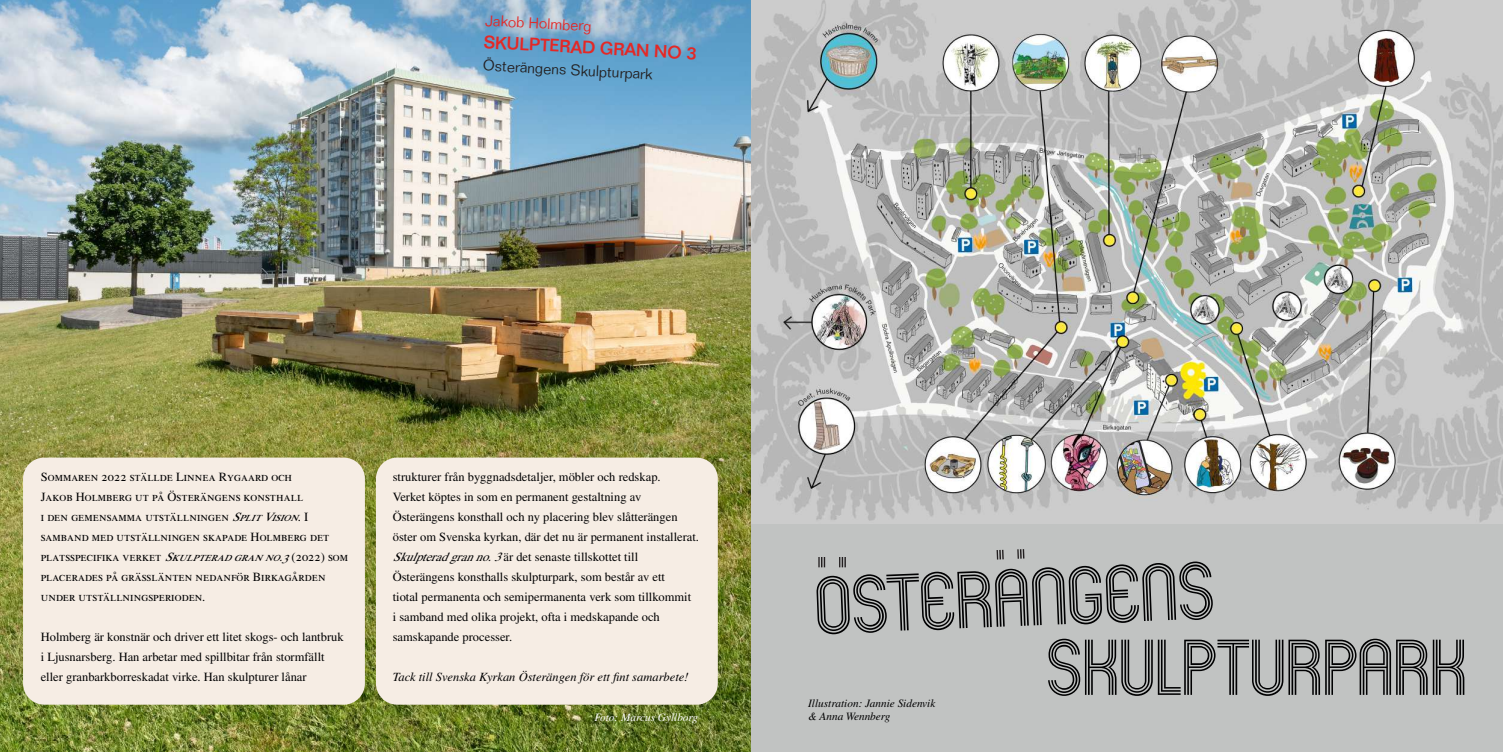
<style>
.page{position:relative;width:1503px;height:752px;background:#fff}
.page>*{position:absolute;margin:0;border:0;box-sizing:border-box;transform-origin:0 0}
.t1{font:70.75px "Mexcellent";color:#000001}
.t2{font:69.12px "Mexcellent";color:#000001}
.t3{font:60.38px "Mexcellent";color:#231f20}
.t4{font:500 17.5px "Folio Std";color:#e42826}
.t5{font:300 15px "Folio Std";color:#231f20}
.t6{font:300 15px "Folio Std";color:#e42826}
.t7{font:12.5px/20px "Times LT Std";color:#000001}
.t8{font:italic 12.5px "Times LT Std";color:#000001}
.t9{font:italic 11.25px/13.5px "Times LT Std";color:#000001}
.t10{font:italic 11.25px "Times LT Std";color:#fff}
.s1{font-style:italic}
</style>
<div class="page">
<img style="left:0;top:0;width:751px;height:751px">
<div style="left:376px;top:457px;width:342px;height:247px;background:#f6ede4;border-radius:21px"></div>
<div style="left:23px;top:457px;width:342px;height:247px;background:#f6ede4;border-radius:21px"></div>
<div style="left:751px;top:516px;width:751px;height:235px;background:#c1c3c2"></div>
<img style="left:751px;top:0;width:751px;height:523px">
<svg style="left:976px;top:510px;width:104px;height:14px"></svg>
<p class="t6" style="left:486px;top:11px;width:108px;rotate:3deg">Jakob Holmberg</p>
<h3 class="t4" style="left:485px;top:31px;width:214px;rotate:3deg">SKULPTERAD GRAN NO 3</h3>
<p class="t5" style="left:483px;top:56px;width:171px;rotate:3deg">Österängens Skulpturpark</p>
<p class="t7" style="left:41px;top:466px;width:309px">Sommaren 2022 ställde Linnea Rygaard och<br>Jakob Holmberg ut på Österängens konsthall<br>i den gemensamma utställningen <span class="s1">SplitVision</span>. I samband med utställningen skapade Holmberg det platsspecifika verket <span class="s1">Skulpteradgranno.3</span>(2022) som placerades på grässlänten nedanför Birkagården under utställningsperioden.</p>
<p class="t7" style="left:41px;top:626px;width:304px">Holmberg är konstnär och driver ett litet skogs- och lantbruk i Ljusnarsberg. Han arbetar med spillbitar från stormfällt eller granbarkborreskadat virke. Han skulpturer lånar</p>
<p class="t7" style="left:393px;top:466px;width:308px">strukturer från byggnadsdetaljer, möbler och redskap.<br>Verket köptes in som en permanent gestaltning av Österängens konsthall och ny placering blev slåtterängen öster om Svenska kyrkan, där det nu är permanent installerat.<br><span class="s1">Skulpteradgranno.3</span>är det senaste tillskottet till Österängens konsthalls skulpturpark, som består av ett<br>tiotal permanenta och semipermanenta verk som tillkommit<br>i samband med olika projekt, ofta i medskapande och samskapande processer.</p>
<p class="t8" style="left:393px;top:670px;width:297px">Tack till Svenska Kyrkan Österängen för ett fint samarbete!</p>
<p class="t10" style="left:594px;top:710px;width:105px">Foto: Marcus Gyllborg</p>
<h3 class="t3" style="left:816px;top:506px;width:33px">R</h3>
<h1 class="t1" style="left:813px;top:561px;width:401px;rotate:-2deg">OSTERANGENS</h1>
<p class="t9" style="left:808px;top:695px;width:129px">Illustration: Jannie Sidenvik &amp; Anna Wennberg</p>
<h2 class="t2" style="left:1046px;top:624px;width:422px">SKULPTURPARK</h2>
</div>
